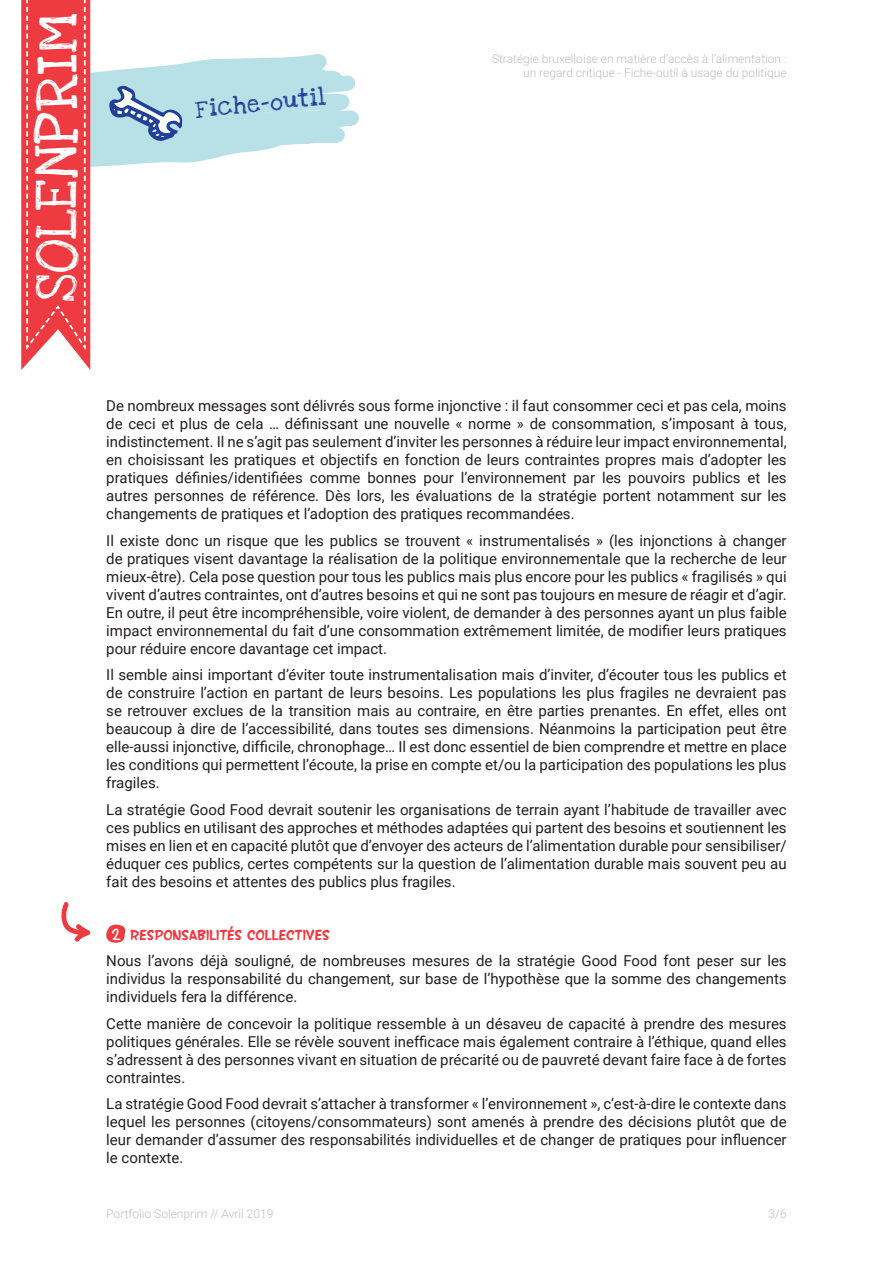
<style>
.page{position:relative;width:893px;height:1263px;background:#fff}
.page>*{position:absolute;margin:0;border:0;box-sizing:border-box;transform-origin:0 0}
.t1{font:43.2px "Love Ya Like A Sister";letter-spacing:.02em;color:#fff}
.t2{font:18px "Love Ya Like A Sister";color:#223f99}
.t3{font:15px/18px "Roboto";color:#231f20;text-align:justify}
.t4{font:700 15px "SF Wonder Comic";color:#ee3a41}
.t5{font:300 12px/14.4px "Roboto";color:#bcbdc0;text-align:right}
.s1{font-family:"Swagger";font-size:16.8px;color:#fff}
</style>
<div class="page">
<svg style="left:106px;top:924px;width:19px;height:19px"></svg>
<svg style="left:61px;top:902px;width:30px;height:40px"></svg>
<svg style="left:21px;top:0;width:338px;height:370px"></svg>
<h1 class="t1" style="left:21px;top:302px;width:290px;rotate:-90deg">SOLENPRIM</h1>
<p class="t2" style="left:194px;top:95px;width:132px;rotate:-6deg">F iche-outil</p>
<p class="t5" style="left:492px;top:51px;width:296px">Stratégie bruxelloise en matière d’accès à l’alimentation : un regard critique - Fiche-outil à usage du politique</p>
<p class="t3" style="left:106px;top:396px;width:682px">De nombreux messages sont délivrés sous forme injonctive : il faut consommer ceci et pas cela, moins de ceci et plus de cela … définissant une nouvelle « norme » de consommation, s’imposant à tous, indistinctement. Il ne s’agit pas seulement d’inviter les personnes à réduire leur impact environnemental, en choisissant les pratiques et objectifs en fonction de leurs contraintes propres mais d’adopter les pratiques définies/identifiées comme bonnes pour l’environnement par les pouvoirs publics et les autres personnes de référence. Dès lors, les évaluations de la stratégie portent notamment sur les changements de pratiques et l’adoption des pratiques recommandées.</p>
<p class="t3" style="left:106px;top:531px;width:682px">Il existe donc un risque que les publics se trouvent « instrumentalisés » (les injonctions à changer de pratiques visent davantage la réalisation de la politique environnementale que la recherche de leur mieux-être). Cela pose question pour tous les publics mais plus encore pour les publics « fragilisés » qui vivent d’autres contraintes, ont d’autres besoins et qui ne sont pas toujours en mesure de réagir et d’agir.<br>En outre, il peut être incompréhensible, voire violent, de demander à des personnes ayant un plus faible impact environnemental du fait d’une consommation extrêmement limitée, de modifier leurs pratiques pour réduire encore davantage cet impact.</p>
<p class="t3" style="left:106px;top:665px;width:682px">Il semble ainsi important d’éviter toute instrumentalisation mais d’inviter, d’écouter tous les publics et de construire l’action en partant de leurs besoins. Les populations les plus fragiles ne devraient pas se retrouver exclues de la transition mais au contraire, en être parties prenantes. En effet, elles ont beaucoup à dire de l’accessibilité, dans toutes ses dimensions. Néanmoins la participation peut être elle-aussi injonctive, difficile, chronophage… Il est donc essentiel de bien comprendre et mettre en place les conditions qui permettent l’écoute, la prise en compte et/ou la participation des populations les plus fragiles.</p>
<p class="t3" style="left:106px;top:800px;width:682px">La stratégie Good Food devrait soutenir les organisations de terrain ayant l’habitude de travailler avec ces publics en utilisant des approches et méthodes adaptées qui partent des besoins et soutiennent les mises en lien et en capacité plutôt que d’envoyer des acteurs de l’alimentation durable pour sensibiliser/ éduquer ces publics, certes compétents sur la question de l’alimentation durable mais souvent peu au fait des besoins et attentes des publics plus fragiles.</p>
<p class="t4" style="left:112px;top:925px;width:219px"><span class="s1">2</span> RESPONSABILITÉS COLLECTIVES</p>
<p class="t3" style="left:106px;top:951px;width:682px">Nous l’avons déjà souligné, de nombreuses mesures de la stratégie Good Food font peser sur les individus la responsabilité du changement, sur base de l’hypothèse que la somme des changements individuels fera la différence.</p>
<p class="t3" style="left:106px;top:1014px;width:682px">Cette manière de concevoir la politique ressemble à un désaveu de capacité à prendre des mesures politiques générales. Elle se révèle souvent inefficace mais également contraire à l’éthique, quand elles s’adressent à des personnes vivant en situation de précarité ou de pauvreté devant faire face à de fortes contraintes.</p>
<p class="t3" style="left:106px;top:1094px;width:682px">La stratégie Good Food devrait s’attacher à transformer « l’environnement », c’est-à-dire le contexte dans lequel les personnes (citoyens/consommateurs) sont amenés à prendre des décisions plutôt que de leur demander d’assumer des responsabilités individuelles et de changer de pratiques pour influencer le contexte.</p>
<p class="t5" style="left:106px;top:1206px;width:169px">Portfolio Solenprim // Avril 2019</p>
<p class="t5" style="left:769px;top:1206px;width:20px">3/6</p>
</div>
